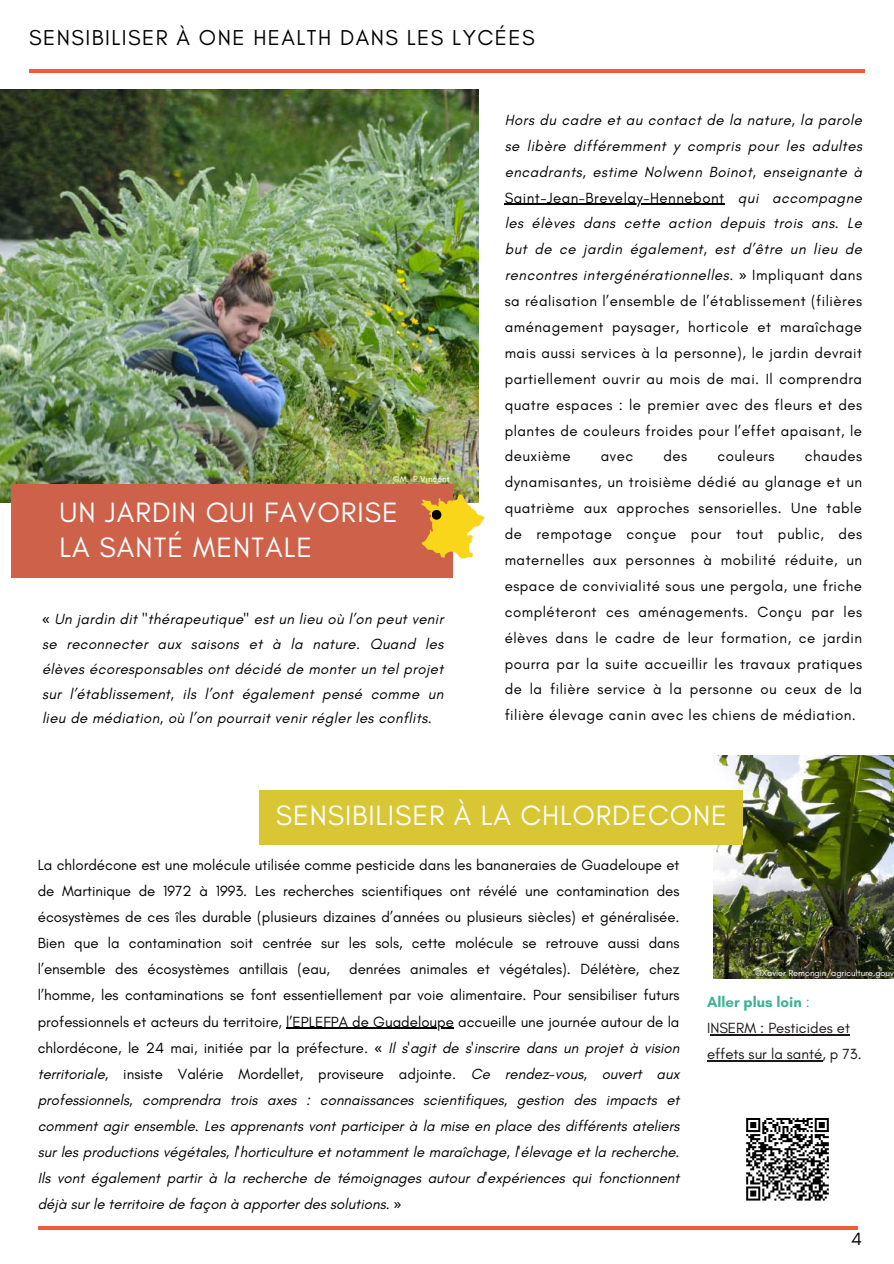
<style>
.page{position:relative;width:894px;height:1264px;background:#fff}
.page>*{position:absolute;margin:0;border:0;box-sizing:border-box;transform-origin:0 0}
.t1{font:28.5px/34.8px "Glacial Indifference";letter-spacing:.035em;color:#fff}
.t2{font:21.9px "Glacial Indifference";letter-spacing:.065em;color:#000}
.t3{font:18px "Glacial Indifference";color:#000}
.t4{font:15px/25.8px "Glacial Indifference";letter-spacing:.035em;color:#000;text-align:justify}
.t5{font:italic 15px/26px "Glacial Indifference";letter-spacing:.01em;color:#000;text-align:justify}
.t6{font:15px/25.8px "Glacial Indifference";color:#1c1819}
.t7{font:9px "Glacial Indifference";color:#fff}
.s1{font-family:"Noto Sans";font-style:normal}
.s2{font-style:italic}
.s3{font-family:"Noto Sans"}
.s4{font-style:normal}
.s5{font-weight:700;color:#3cb397}
.s6{color:#3cb397}
</style>
<div class="page">
<img style="left:713px;top:755px;width:180px;height:223px">
<hr style="left:29px;top:69px;width:835px;height:3px;background:#f35b36">
<hr style="left:38px;top:1226px;width:819px;height:3px;background:#f35b36">
<img style="left:0;top:89px;width:478px;height:413px">
<div style="left:12px;top:484px;width:441px;height:93px;background:#ce614a"></div>
<svg style="left:421px;top:494px;width:63px;height:64px"></svg>
<div style="left:431px;top:510px;width:10px;height:9px;background:#000;border-radius:50%"></div>
<div style="left:259px;top:789px;width:483px;height:55px;background:#d8c634"></div>
<hr style="left:504px;top:204px;width:220px;height:1px;background:#000">
<hr style="left:710px;top:1034px;width:46px;height:1px;background:#1c1819">
<svg style="left:756px;top:1034px;width:12px;height:1px"></svg>
<hr style="left:768px;top:1034px;width:81px;height:1px;background:#1c1819">
<hr style="left:706px;top:1060px;width:107px;height:1px;background:#1c1819">
<hr style="left:286px;top:1027px;width:168px;height:1px;background:#000">
<svg style="left:746px;top:1118px;width:83px;height:83px"></svg>
<h2 class="t2" style="left:29px;top:24px;width:507px">SENSIBILISER À ONE HEALTH DANS LES LYCÉES</h2>
<p class="t7" style="left:393px;top:473px;width:58px">©M.-P.Vincent</p>
<h1 class="t1" style="left:59px;top:494px;width:340px">UN JARDIN QUI FAVORISE<br>LA SANTÉ MENTALE</h1>
<p class="t5" style="left:42px;top:606px;width:403px;line-height:24.8px"><span class="s1">«</span> Un jardin dit "thérapeutique" est un lieu où l’on peut venir se reconnecter aux saisons et à la nature. Quand les élèves écoresponsables ont décidé de monter un tel projet sur l’établissement, ils l’ont également pensé comme un lieu de médiation, où l’on pourrait venir régler les conflits.</p>
<p class="t4" style="left:504px;top:107px;width:359px"><span class="s2">Hors du cadre et au contact de la nature, la parole se libère différemment y compris pour les adultes encadrants, estime Nolwenn Boinot, enseignante à </span>Saint-Jean-Brevelay-Hennebont <span class="s2">qui accompagne les élèves dans cette action depuis trois ans. Le but de ce jardin également, est d’être un lieu de rencontres intergénérationnelles.</span> <span class="s3">»</span> Impliquant dans sa réalisation l’ensemble de l’établissement (filières aménagement paysager, horticole et maraîchage mais aussi services à la personne), le jardin devrait partiellement ouvrir au mois de mai. Il comprendra quatre espaces : le premier avec des fleurs et des plantes de couleurs froides pour l’effet apaisant, le deuxième</p>
<p class="t4" style="left:504px;top:443px;width:359px;text-indent:300px">chaudes dynamisantes, un troisième dédié au glanage et un quatrième aux approches sensorielles. Une table de rempotage conçue pour tout public, des maternelles aux personnes à mobilité réduite, un espace de convivialité sous une pergola, une friche compléteront ces aménagements. Conçu par les élèves dans le cadre de leur formation, ce jardin pourra par la suite accueillir les travaux pratiques de la filière service à la personne ou ceux de la filière élevage canin avec les chiens de médiation.</p>
<p class="t4" style="left:600px;top:443px;width:34px">avec</p>
<p class="t4" style="left:663px;top:443px;width:25px">des</p>
<p class="t4" style="left:717px;top:443px;width:59px">couleurs</p>
<h1 class="t1" style="left:276px;top:798px;width:452px">SENSIBILISER À LA CHLORDECONE</h1>
<p class="t4" style="left:38px;top:852px;width:643px">La chlordécone est une molécule utilisée comme pesticide dans les bananeraies de Guadeloupe et de Martinique de 1972 à 1993. Les recherches scientifiques ont révélé une contamination des écosystèmes de ces îles durable (plusieurs dizaines d’années ou plusieurs siècles) et généralisée.<br>Bien que la contamination soit centrée sur les sols, cette molécule se retrouve aussi dans l’ensemble des écosystèmes antillais (eau,</p>
<p class="t5" style="left:38px;top:956px;width:643px;text-indent:311px"><span class="s4">denrées animales et végétales). Délétère, chez l’homme, les contaminations se font essentiellement par voie alimentaire. Pour sensibiliser futurs professionnels et acteurs du territoire, l’EPLEFPA de Guadeloupe accueille une journée autour de la chlordécone, le 24 mai, initiée par la préfecture.</span> <span class="s1">«</span> Il s'agit de s'inscrire dans un projet à vision territoriale, <span class="s4">insiste Valérie Mordellet, proviseure adjointe.</span> Ce rendez-vous, ouvert aux professionnels, comprendra trois axes : connaissances scientifiques, gestion des impacts et comment agir ensemble. Les apprenants vont participer à la mise en place des différents ateliers sur les productions végétales, l'horticulture et notamment le maraîchage, l'élevage et la recherche.<br>Ils vont également partir à la recherche de témoignages autour d'expériences qui fonctionnent déjà sur le territoire de façon à apporter des solutions. <span class="s1">»</span></p>
<p class="t7" style="left:754px;top:967px;width:140px">©Xavier Remongin/agriculture.gouv</p>
<p class="t6" style="left:706px;top:989px;width:156px"><span class="s5">Aller plus loin</span> <span class="s6">:<br></span>INSERM : Pesticides et effets sur la santé, p 73.</p>
<p class="t3" style="left:851px;top:1228px;width:12px">4</p>
</div>
